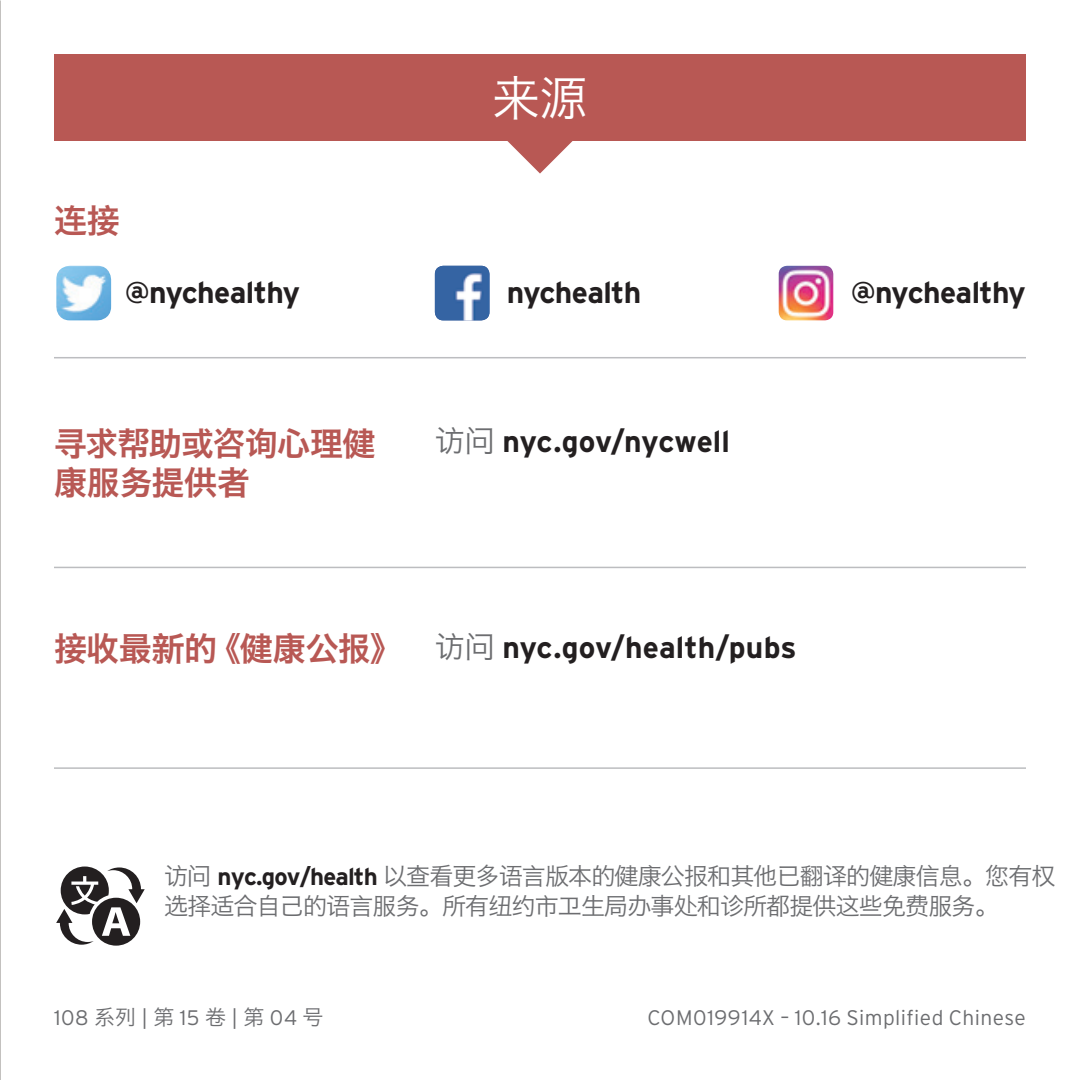
<style>
.page{position:relative;width:1080px;height:1080px;background:#fff}
.page>*{position:absolute;margin:0;border:0;box-sizing:border-box;transform-origin:0 0}
.hed{font:48px "Hiragino Sans GB W3";color:#fff}
.Resources_H1{font:33px "Hiragino Sans GB W6";letter-spacing:-.02em;color:#b85854}
.t1{font:700 30px "Interstate";letter-spacing:-.02em;color:#231f20}
.t2{font:700 30px "Interstate";letter-spacing:.005em;color:#231f20}
.Description_1{font:24px/30px "Hiragino Sans GB W3";letter-spacing:-.035em;color:#6c6d70}
.t3{font:300 21px "Interstate";letter-spacing:.02em;color:#6c6d70}
.s1{font-family:"Hiragino Sans GB W3";font-weight:400;color:#6c6d70}
.s2{font-family:"Interstate";font-weight:700;color:#231f20}
.s3{font-family:"Hiragino Sans GB W3";font-weight:400}
</style>
<div class="page">
<svg style="left:442px;top:140px;width:196px;height:34px"></svg>
<div style="left:54px;top:54px;width:972px;height:86px;background:#b85854"></div>
<hr style="left:54px;top:357px;width:972px;height:1px;background:#bcbdc0">
<hr style="left:54px;top:767px;width:972px;height:2px;background:#bcbdc0">
<hr style="left:54px;top:567px;width:972px;height:1px;background:#bcbdc0">
<svg style="left:56px;top:867px;width:89px;height:79px"></svg>
<img style="left:435px;top:266px;width:54px;height:54px">
<img style="left:779px;top:266px;width:54px;height:54px">
<img style="left:56px;top:266px;width:55px;height:55px">
<p class="hed" style="left:492px;top:69px;width:97px">来源</p>
<p class="Resources_H1" style="left:54px;top:199px;width:67px">连接</p>
<p class="t1" style="left:125px;top:276px;width:177px">@nychealthy</p>
<p class="t1" style="left:507px;top:276px;width:136px">nychealth</p>
<p class="t1" style="left:851px;top:276px;width:177px">@nychealthy</p>
<p class="Resources_H1" style="left:54px;top:422px;width:323px">寻求帮助或咨询心理健</p>
<p class="t1" style="left:435px;top:425px;width:297px"><span class="s1">访问</span> nyc.gov/nycwell</p>
<p class="Resources_H1" style="left:54px;top:461px;width:198px">康服务提供者</p>
<p class="Resources_H1" style="left:54px;top:626px;width:350px">接收最新的《健康公报》</p>
<p class="t2" style="left:435px;top:630px;width:363px"><span class="s1">访问</span> nyc.gov/health/pubs</p>
<p class="Description_1" style="left:164px;top:860px;width:893px">访问 <span class="s2">nyc.gov/health</span> 以查看更多语言版本的健康公报和其他已翻译的健康信息。您有权选择适合自己的语言服务。所有纽约市卫生局办事处和诊所都提供这些免费服务。</p>
<p class="t3" style="left:54px;top:1006px;width:271px">108 <span class="s3">系列</span> | <span class="s3">第</span> 15 <span class="s3">卷</span> | <span class="s3">第</span> 04 <span class="s3">号</span></p>
<p class="t3" style="left:647px;top:1006px;width:380px">COM019914X – 10.16 Simplified Chinese</p>
</div>
